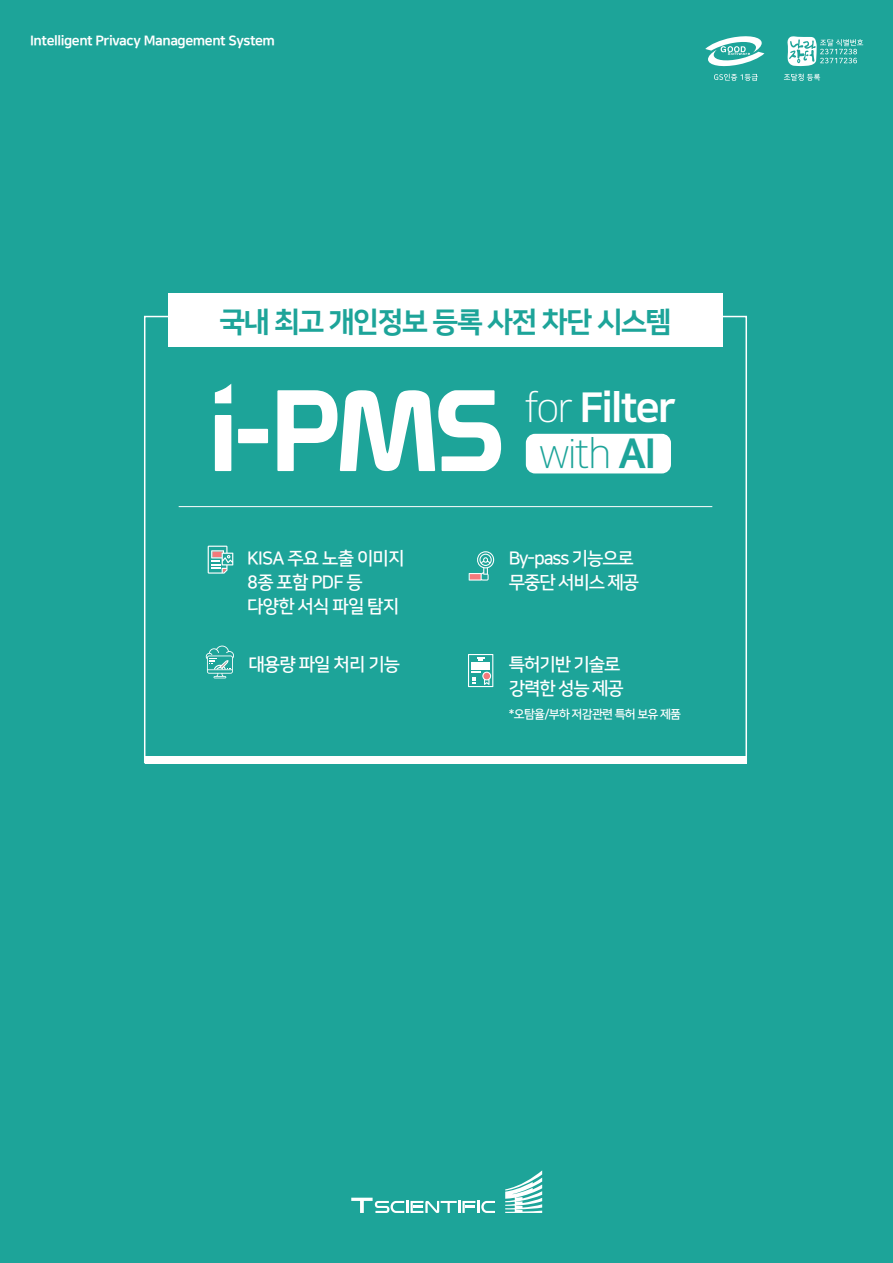
<style>
.page{position:relative;width:893px;height:1263px;background:#1da499}
.page>*{position:absolute;margin:0;border:0;box-sizing:border-box;transform-origin:0 0}
.t1{font:41.1px "Nanum Square EB";letter-spacing:-.045em;color:#fff}
.t2{font:41.1px "Nanum Square L";color:#1da499}
.t3{font:28.5px "Nanum Square EB";letter-spacing:-.05em;color:#1da499}
.t4{font:18px/24px "Nanum Square B";letter-spacing:-.05em;color:#fff}
.t5{font:13.5px "Nanum Square EB";letter-spacing:-.03em;color:#fff}
.t6{font:12px "Nanum Square B";letter-spacing:-.06em;color:#fff}
.s1{font-family:"Nanum Square L"}
.s2{font-family:"Nanum Square EB"}
</style>
<div class="page">
<div style="left:168px;top:293px;width:555px;height:54px;background:#fff"></div>
<hr style="left:179px;top:506px;width:533px;height:1px;background:#fff">
<svg style="left:351px;top:1198px;width:144px;height:15px"></svg>
<svg style="left:505px;top:1170px;width:37px;height:43px"></svg>
<div style="left:145px;top:756px;width:601px;height:7px;background:#fff"></div>
<svg style="left:714px;top:74px;width:44px;height:7px"></svg>
<svg style="left:705px;top:36px;width:59px;height:31px"></svg>
<svg style="left:784px;top:74px;width:36px;height:7px"></svg>
<svg style="left:787px;top:36px;width:76px;height:30px"></svg>
<div style="left:526px;top:434px;width:145px;height:39px;background:#fff;border-radius:9px"></div>
<div style="left:215px;top:415px;width:16px;height:56px;background:#fff"></div>
<div style="left:238px;top:429px;width:30px;height:14px;background:#fff"></div>
<svg style="left:277px;top:390px;width:224px;height:81px"></svg>
<svg style="left:215px;top:384px;width:16px;height:19px"></svg>
<svg style="left:468px;top:654px;width:25px;height:33px"></svg>
<svg style="left:208px;top:546px;width:25px;height:28px"></svg>
<svg style="left:206px;top:646px;width:28px;height:32px"></svg>
<svg style="left:469px;top:551px;width:25px;height:30px"></svg>
<p class="t5" style="left:30px;top:33px;width:246px">Intelligent Privacy Management System</p>
<h2 class="t3" style="left:219px;top:307px;width:454px">국내 최고 개인정보 등록 사전 차단 시스템</h2>
<p class="t4" style="left:247px;top:546px;width:159px">KISA 주요 노출 이미지<br>8종 포함 PDF 등 다양한 서식 파일 탐지</p>
<p class="t4" style="left:248px;top:653px;width:154px">대용량 파일 처리 기능</p>
<h1 class="t1" style="left:525px;top:385px;width:153px"><span class="s1">for</span> Filter</h1>
<h1 class="t2" style="left:539px;top:432px;width:119px">with <span class="s2">AI</span></h1>
<p class="t4" style="left:509px;top:546px;width:132px">By-pass 기능으로 무중단 서비스 제공</p>
<p class="t4" style="left:509px;top:653px;width:117px">특허기반 기술로 강력한 성능 제공</p>
<p class="t6" style="left:509px;top:707px;width:174px">*오탐율/부하 저감관련 특허 보유 제품</p>
</div>
